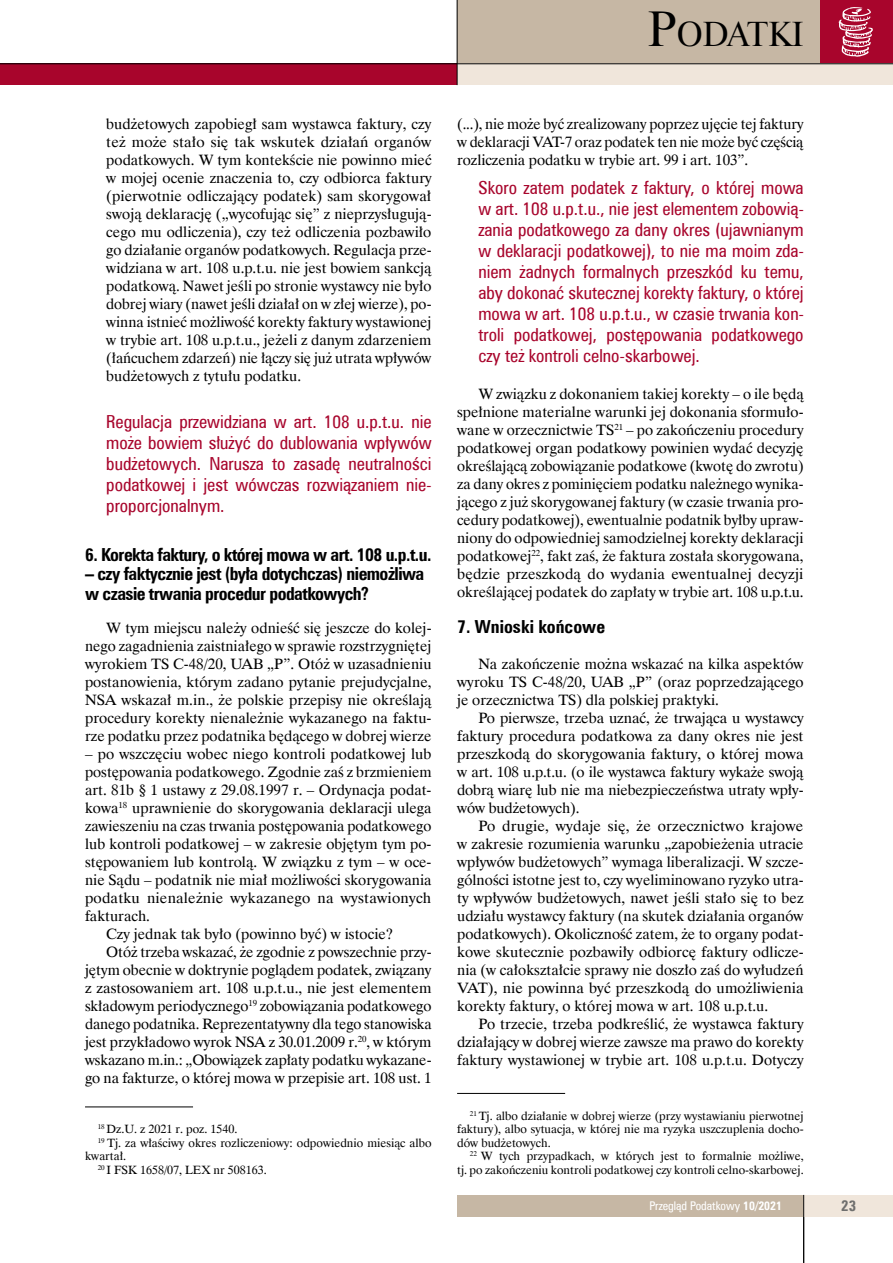
<style>
.page{position:relative;width:893px;height:1263px;background:#fff}
.page>*{position:absolute;margin:0;border:0;box-sizing:border-box;transform-origin:0 0}
.t1{font:32.85px "Dutch 801 Hd EU";color:#000}
.t2{font:18px/21px "Zurich Cn EU";color:#a8052c;text-align:justify}
.t3{font:700 18px/19.5px "Zurich Cn EU";letter-spacing:-.03em;color:#000}
.t4{font:700 18px "Zurich Cn EU";color:#000}
.t5{font:15px/18px "Dutch 801 EU Normal";color:#000;text-align:justify}
.t6{font:700 15px "Zurich Cn EU";color:#6f6f6e}
.t7{font:12px/13.5px "Dutch 801 EU Normal";color:#000;text-align:justify}
.t8{font:12px "Zurich Cn EU";color:#fff}
.s1{font-size:47.1px}
.s2{font-weight:700}
</style>
<div class="page">
<div style="left:457px;top:1195px;width:347px;height:21px;background:#c6b7a4"></div>
<div style="left:457px;top:0;width:364px;height:63px;background:#c6b7a4"></div>
<div style="left:0;top:64px;width:457px;height:21px;background:#a8052c"></div>
<div style="left:821px;top:0;width:72px;height:63px;background:#a8052c"></div>
<svg style="left:839px;top:7px;width:34px;height:50px"></svg>
<div style="left:457px;top:64px;width:436px;height:21px;background:#f0e6db"></div>
<hr style="left:0;top:63px;width:893px;height:1px;background:#000">
<hr style="left:457px;top:0;width:1px;height:85px;background:#000">
<div style="left:804px;top:1195px;width:89px;height:21px;background:#f0e6db"></div>
<hr style="left:803px;top:1195px;width:1px;height:68px;background:#000">
<hr style="left:85px;top:1107px;width:108px;height:1px;background:#000">
<hr style="left:457px;top:1093px;width:108px;height:1px;background:#000">
<h1 class="t1" style="left:648px;top:15px;width:157px"><span class="s1">P</span>odatki</h1>
<p class="t5" style="left:106px;top:115px;width:327px">budżetowych zapobiegł sam wystawca faktury, czy też może stało się tak wskutek działań organów podatkowych. W tym kontekście nie powinno mieć w mojej ocenie znaczenia to, czy odbiorca faktury (pierwotnie odliczający podatek) sam skorygował swoją deklarację („wycofując się” z nieprzysługują&shy;cego mu odliczenia), czy też odliczenia pozbawiło go działanie organów podatkowych. Regulacja prze&shy;widziana w art. 108 u.p.t.u. nie jest bowiem sankcją podatkową. Nawet jeśli po stronie wystawcy nie było dobrej wiary (nawet jeśli działał on w złej wierze), po&shy;winna istnieć możliwość korekty faktury wystawionej w trybie art. 108 u.p.t.u., jeżeli z danym zdarzeniem (łańcuchem zdarzeń) nie łączy się już utrata wpływów budżetowych z tytułu podatku.</p>
<p class="t2" style="left:106px;top:411px;width:327px">Regulacja przewidziana w art. 108 u.p.t.u. nie może bowiem służyć do dublowania wpływów budżetowych. Narusza to zasadę neutralności podatkowej i jest wówczas rozwiązaniem nie&shy;proporcjonalnym.</p>
<p class="t3" style="left:85px;top:544px;width:348px">6. Korekta faktury, o której mowa w art. 108 u.p.t.u.</p>
<p class="t3" style="left:85px;top:564px;width:341px">– czy faktycznie jest (była dotychczas) niemożliwa w czasie trwania procedur podatkowych?</p>
<p class="t5" style="left:85px;top:619px;width:348px;text-indent:21px">W tym miejscu należy odnieść się jeszcze do kolej&shy;nego zagadnienia zaistniałego w sprawie rozstrzygniętej wyrokiem TS C‑48/20, UAB „P”. Otóż w uzasadnieniu postanowienia, którym zadano pytanie prejudycjalne, NSA wskazał m.in., że polskie przepisy nie określają procedury korekty nienależnie wykazanego na faktu&shy;rze podatku przez podatnika będącego w dobrej wierze</p>
<p class="t5" style="left:85px;top:745px;width:348px">– po wszczęciu wobec niego kontroli podatkowej lub</p>
<p class="t5" style="left:85px;top:763px;width:348px">postępowania podatkowego. Zgodnie zaś z brzmieniem</p>
<p class="t5" style="left:85px;top:781px;width:348px">art. 81b § 1 ustawy z 29.08.1997 r. – Ordynacja podat-</p>
<p class="t5" style="left:85px;top:799px;width:348px">kowa<sup>18</sup> uprawnienie do skorygowania deklaracji ulega</p>
<p class="t5" style="left:85px;top:817px;width:348px">zawieszeniu na czas trwania postępowania podatkowego</p>
<p class="t5" style="left:85px;top:835px;width:348px">lub kontroli podatkowej – w zakresie objętym tym po-</p>
<p class="t5" style="left:85px;top:853px;width:348px">stępowaniem lub kontrolą. W związku z tym – w oce-</p>
<p class="t5" style="left:85px;top:871px;width:348px">nie Sądu – podatnik nie miał możliwości skorygowania</p>
<p class="t5" style="left:85px;top:889px;width:348px">podatku nienależnie wykazanego na wystawionych</p>
<p class="t5" style="left:85px;top:907px;width:66px">fakturach.</p>
<p class="t5" style="left:106px;top:925px;width:288px">Czy jednak tak było (powinno być) w istocie?</p>
<p class="t5" style="left:106px;top:943px;width:327px">Otóż trzeba wskazać, że zgodnie z powszechnie przy-</p>
<p class="t5" style="left:85px;top:961px;width:348px">jętym obecnie w doktrynie poglądem podatek, związany</p>
<p class="t5" style="left:85px;top:979px;width:348px">z zastosowaniem art. 108 u.p.t.u., nie jest elementem</p>
<p class="t5" style="left:85px;top:997px;width:348px">składowym periodycznego<sup>19</sup> zobowiązania podatkowego</p>
<p class="t5" style="left:85px;top:1015px;width:348px">danego podatnika. Reprezentatywny dla tego stanowiska</p>
<p class="t5" style="left:85px;top:1033px;width:348px">jest przykładowo wyrok NSA z 30.01.2009 r.<sup>20</sup>, w którym</p>
<p class="t5" style="left:85px;top:1051px;width:348px">wskazano m.in.: „Obowiązek zapłaty podatku wykazane-</p>
<p class="t5" style="left:85px;top:1069px;width:348px">go na fakturze, o której mowa w przepisie art. 108 ust. 1</p>
<p class="t7" style="left:98px;top:1122px;width:141px"><sup>18</sup> Dz.U. z 2021 r. poz. 1540.</p>
<p class="t7" style="left:98px;top:1136px;width:335px"><sup>19</sup> Tj. za właściwy okres rozliczeniowy: odpowiednio miesiąc albo</p>
<p class="t7" style="left:85px;top:1149px;width:43px">kwartał.</p>
<p class="t7" style="left:98px;top:1163px;width:170px"><sup>20</sup> I FSK 1658/07, LEX nr 508163.</p>
<p class="t5" style="left:457px;top:115px;width:348px">(...), nie może być zrealizowany poprzez ujęcie tej faktury w deklaracji VAT-7 oraz podatek ten nie może być częścią rozliczenia podatku w trybie art. 99 i art. 103”.</p>
<p class="t2" style="left:478px;top:177px;width:327px">Skoro zatem podatek z faktury, o której mowa w art. 108 u.p.t.u., nie jest elementem zobowią&shy;zania podatkowego za dany okres (ujawnianym w deklaracji podatkowej), to nie ma moim zda&shy;niem żadnych formalnych przeszkód ku temu, aby dokonać skutecznej korekty faktury, o której mowa w art. 108 u.p.t.u., w czasie trwania kon&shy;troli podatkowej, postępowania podatkowego czy też kontroli celno-skarbowej.</p>
<p class="t5" style="left:457px;top:385px;width:348px;text-indent:21px">W związku z dokonaniem takiej korekty – o ile będą spełnione materialne warunki jej dokonania sformuło&shy;wane w orzecznictwie TS<sup>21</sup> – po zakończeniu procedury podatkowej organ podatkowy powinien wydać decyzję określającą zobowiązanie podatkowe (kwotę do zwrotu) za dany okres z pominięciem podatku należnego wynika&shy;jącego z już skorygowanej faktury (w czasie trwania pro&shy;cedury podatkowej), ewentualnie podatnik byłby upraw&shy;niony do odpowiedniej samodzielnej korekty deklaracji podatkowej<sup>22</sup>, fakt zaś, że faktura została skorygowana, będzie przeszkodą do wydania ewentualnej decyzji określającej podatek do zapłaty w trybie art. 108 u.p.t.u.</p>
<p class="t4" style="left:457px;top:615px;width:149px">7. Wnioski końcowe</p>
<p class="t5" style="left:457px;top:655px;width:348px;text-indent:21px">Na zakończenie można wskazać na kilka aspektów wyroku TS C‑48/20, UAB „P” (oraz poprzedzającego je orzecznictwa TS) dla polskiej praktyki.</p>
<p class="t5" style="left:457px;top:709px;width:348px;text-indent:21px">Po pierwsze, trzeba uznać, że trwająca u wystawcy faktury procedura podatkowa za dany okres nie jest przeszkodą do skorygowania faktury, o której mowa w art. 108 u.p.t.u. (o ile wystawca faktury wykaże swoją dobrą wiarę lub nie ma niebezpieczeństwa utraty wpły&shy;wów budżetowych).</p>
<p class="t5" style="left:457px;top:817px;width:348px;text-indent:21px">Po drugie, wydaje się, że orzecznictwo krajowe w zakresie rozumienia warunku „zapobieżenia utracie wpływów budżetowych” wymaga liberalizacji. W szcze&shy;gólności istotne jest to, czy wyeliminowano ryzyko utra&shy;ty wpływów budżetowych, nawet jeśli stało się to bez udziału wystawcy faktury (na skutek działania organów podatkowych). Okoliczność zatem, że to organy podat&shy;kowe skutecznie pozbawiły odbiorcę faktury odlicze&shy;nia (w całokształcie sprawy nie doszło zaś do wyłudzeń VAT), nie powinna być przeszkodą do umożliwienia korekty faktury, o której mowa w art. 108 u.p.t.u.</p>
<p class="t5" style="left:457px;top:1015px;width:348px;text-indent:21px">Po trzecie, trzeba podkreślić, że wystawca faktury działający w dobrej wierze zawsze ma prawo do korekty faktury wystawionej w trybie art. 108 u.p.t.u. Dotyczy</p>
<p class="t7" style="left:457px;top:1109px;width:348px;text-indent:13px"><sup>21</sup> Tj. albo działanie w dobrej wierze (przy wystawianiu pierwotnej faktury), albo sytuacja, w której nie ma ryzyka uszczuplenia docho&shy;dów budżetowych.</p>
<p class="t7" style="left:457px;top:1149px;width:348px;text-align:right"><sup>22</sup> W tych przypadkach, w których jest to formalnie możliwe, tj. po zakończeniu kontroli podatkowej czy kontroli celno-skarbowej.</p>
<p class="t8" style="left:649px;top:1198px;width:134px">Przegląd Podatkowy <span class="s2">10/2021</span></p>
<p class="t6" style="left:841px;top:1197px;width:16px">23</p>
</div>
